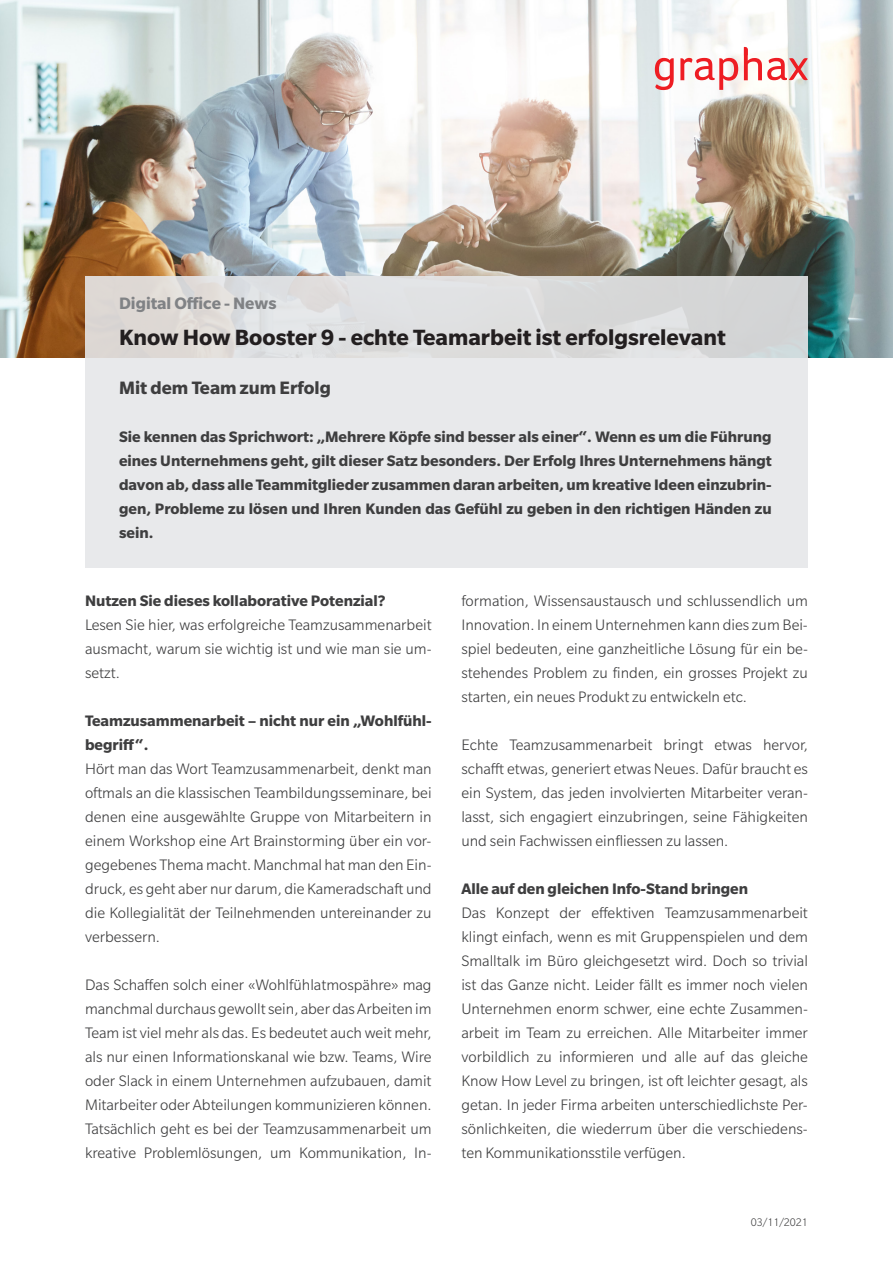
<style>
.page{position:relative;width:893px;height:1263px;background:#fff}
.page>*{position:absolute;margin:0;border:0;box-sizing:border-box;transform-origin:0 0}
.t1{font:700 24px "Slate Pro";color:#231f20}
.t2{font:700 19.5px "Slate Pro";color:#3e3e3f}
.t3{font:700 18px "Slate Pro";color:#808285}
.t4{font:300 16.5px/24px "Slate Pro";color:#3e3e3f;text-align:justify}
.t5{font:700 16.5px/24px "Slate Pro";color:#3e3e3f}
.t6{font:300 12px "Slate Pro";color:#3e3e3f}
</style>
<div class="page">
<img style="left:0;top:0;width:893px;height:357px">
<div style="left:85px;top:276px;width:723px;height:292px;background:linear-gradient(to bottom,#deddde,#ecedf0)"></div>
<svg style="left:655px;top:58px;width:19px;height:32px"></svg>
<svg style="left:680px;top:58px;width:58px;height:32px"></svg>
<svg style="left:744px;top:47px;width:64px;height:33px"></svg>
<p class="t3" style="left:119px;top:294px;width:159px">Digital Office - News</p>
<h1 class="t1" style="left:119px;top:325px;width:608px">Know How Booster 9 - echte Teamarbeit ist erfolgsrelevant</h1>
<p class="t2" style="left:119px;top:377px;width:213px">Mit dem Team zum Erfolg</p>
<p class="t5" style="left:119px;top:425px;width:654px;text-align:justify">Sie kennen das Sprichwort: „Mehrere Köpfe sind besser als einer“. Wenn es um die Führung eines Unternehmens geht, gilt dieser Satz besonders. Der Erfolg Ihres Unternehmens hängt davon ab, dass alle Teammitglieder zusammen daran arbeiten, um kreative Ideen einzubrin&shy;gen, Probleme zu lösen und Ihren Kunden das Gefühl zu geben in den richtigen Händen zu sein.</p>
<p class="t5" style="left:85px;top:589px;width:302px">Nutzen Sie dieses kollaborative Potenzial?</p>
<p class="t4" style="left:85px;top:613px;width:348px">Lesen Sie hier, was erfolgreiche Teamzusammenarbeit ausmacht, warum sie wichtig ist und wie man sie um&shy;setzt.</p>
<p class="t5" style="left:85px;top:709px;width:348px">Teamzusammenarbeit – nicht nur ein „Wohlfühl&shy;begriff“.</p>
<p class="t4" style="left:85px;top:757px;width:348px">Hört man das Wort Teamzusammenarbeit, denkt man oftmals an die klassischen Teambildungsseminare, bei denen eine ausgewählte Gruppe von Mitarbeitern in einem Workshop eine Art Brainstorming über ein vor&shy;gegebenes Thema macht. Manchmal hat man den Ein&shy;druck, es geht aber nur darum, die Kameradschaft und die Kollegialität der Teilnehmenden untereinander zu verbessern.</p>
<p class="t4" style="left:85px;top:973px;width:348px">Das Schaffen solch einer «Wohlfühlatmospähre» mag manchmal durchaus gewollt sein, aber das Arbeiten im Team ist viel mehr als das. Es bedeutet auch weit mehr, als nur einen Informationskanal wie bzw. Teams, Wire oder Slack in einem Unternehmen aufzubauen, damit Mitarbeiter oder Abteilungen kommunizieren können.<br>Tatsächlich geht es bei der Teamzusammenarbeit um kreative Problemlösungen, um Kommunikation, In-</p>
<p class="t4" style="left:461px;top:589px;width:348px">formation, Wissensaustausch und schlussendlich um Innovation. In einem Unternehmen kann dies zum Bei&shy;spiel bedeuten, eine ganzheitliche Lösung für ein be&shy;stehendes Problem zu finden, ein grosses Projekt zu starten, ein neues Produkt zu entwickeln etc.</p>
<p class="t4" style="left:461px;top:733px;width:348px">Echte Teamzusammenarbeit bringt etwas hervor, schafft etwas, generiert etwas Neues. Dafür braucht es ein System, das jeden involvierten Mitarbeiter veran&shy;lasst, sich engagiert einzubringen, seine Fähigkeiten und sein Fachwissen einfliessen zu lassen.</p>
<p class="t5" style="left:461px;top:877px;width:288px">Alle auf den gleichen Info-Stand bringen</p>
<p class="t4" style="left:461px;top:901px;width:348px">Das Konzept der effektiven Teamzusammenarbeit klingt einfach, wenn es mit Gruppenspielen und dem Smalltalk im Büro gleichgesetzt wird. Doch so trivial ist das Ganze nicht. Leider fällt es immer noch vielen Unternehmen enorm schwer, eine echte Zusammen&shy;arbeit im Team zu erreichen. Alle Mitarbeiter immer vorbildlich zu informieren und alle auf das gleiche Know How Level zu bringen, ist oft leichter gesagt, als getan. In jeder Firma arbeiten unterschiedlichste Per&shy;sönlichkeiten, die wiederrum über die verschiedens&shy;ten Kommunikationsstile verfügen.</p>
<p class="t6" style="left:751px;top:1216px;width:58px">03/11/2021</p>
</div>
